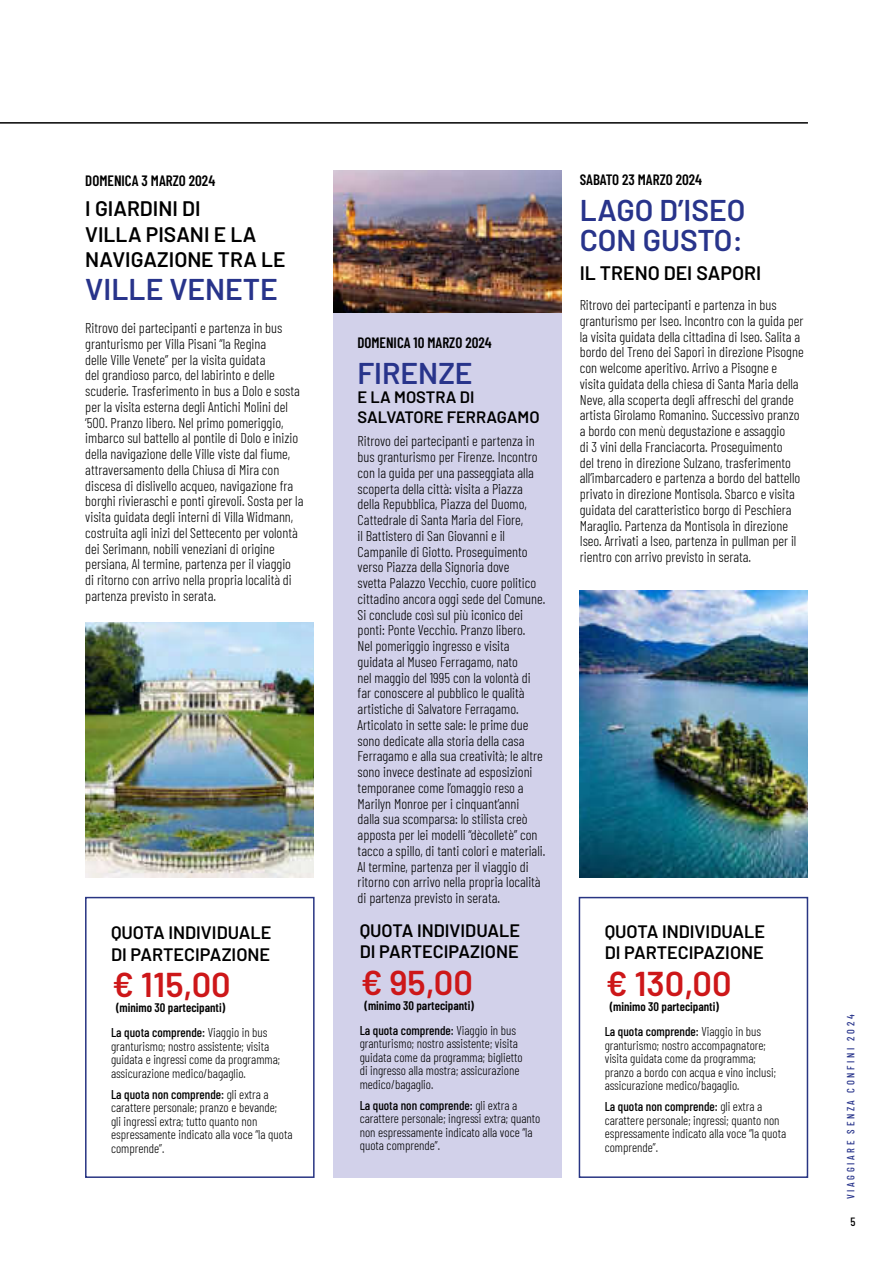
<style>
.page{position:relative;width:893px;height:1263px;background:#fff}
.page>*{position:absolute;margin:0;border:0;box-sizing:border-box;transform-origin:0 0}
.t1{font:600 34.35px "Barlow";color:#cd1719}
.t2{font:600 30px/30px "Barlow";color:#28348b}
.t3{font:600 21px/25.2px "Barlow";color:#000}
.t4{font:600 19.5px "Barlow";color:#000}
.t5{font:600 18px/21.6px "Barlow";color:#000}
.t6{font:600 16.5px/19.8px "Barlow";color:#000}
.t7{font:600 15px "Barlow Condensed";color:#000}
.t8{font:300 14.25px/15.8px "Barlow Condensed";color:#000}
.t9{font:300 12.75px/13.5px "Barlow Condensed";color:#000}
.t10{font:600 12.45px "Barlow Condensed";color:#000}
.t11{font:500 12px "Barlow Condensed";color:#000}
.t12{font:500 10.5px "Barlow Condensed";letter-spacing:.25em;color:#28348b}
.s1{font-weight:500}
</style>
<div class="page">
<div style="left:333px;top:170px;width:228px;height:1008px;background:#d2d1ea"></div>
<img style="left:333px;top:170px;width:228px;height:143px">
<hr style="left:0;top:122px;width:808px;height:2px;background:#000">
<div style="left:85px;top:897px;width:230px;height:281px;border:2px solid #283583"></div>
<div style="left:579px;top:897px;width:229px;height:281px;border:2px solid #283583"></div>
<img style="left:86px;top:622px;width:228px;height:255px">
<img style="left:580px;top:590px;width:228px;height:287px">
<p class="t7" style="left:85px;top:174px;width:131px">DOMENICA 3 MARZO 2024</p>
<h3 class="t3" style="left:85px;top:198px;width:202px">I GIARDINI DI<br>VILLA PISANI E LA<br>NAVIGAZIONE TRA LE</h3>
<h2 class="t2" style="left:85px;top:277px;width:194px">VILLE VENETE</h2>
<p class="t8" style="left:85px;top:321px;width:220px">Ritrovo dei partecipanti e partenza in bus granturismo per Villa Pisani “la Regina<br>delle Ville Venete” per la visita guidata<br>del grandioso parco, del labirinto e delle scuderie. Trasferimento in bus a Dolo e sosta per la visita esterna degli Antichi Molini del ‘500. Pranzo libero. Nel primo pomeriggio, imbarco sul battello al pontile di Dolo e inizio della navigazione delle Ville viste dal fiume, attraversamento della Chiusa di Mira con discesa di dislivello acqueo, navigazione fra borghi rivieraschi e ponti girevoli. Sosta per la visita guidata degli interni di Villa Widmann, costruita agli inizi del Settecento per volontà dei Serimann, nobili veneziani di origine persiana, Al termine, partenza per il viaggio di ritorno con arrivo nella propria località di partenza previsto in serata.</p>
<p class="t5" style="left:111px;top:923px;width:162px">QUOTA INDIVIDUALE<br>DI PARTECIPAZIONE</p>
<h1 class="t1" style="left:112px;top:972px;width:120px">€ 115,00</h1>
<p class="t10" style="left:116px;top:1002px;width:111px">(minimo 30 partecipanti)</p>
<p class="t9" style="left:111px;top:1027px;width:171px"><span class="s1">La quota comprende:</span> Viaggio in bus granturismo; nostro assistente; visita guidata e ingressi come da programma; assicurazione medico/bagaglio.</p>
<p class="t9" style="left:111px;top:1088px;width:183px"><span class="s1">La quota non comprende:</span> gli extra a carattere personale; pranzo e bevande;<br>gli ingressi extra; tutto quanto non espressamente indicato alla voce “la quota comprende”.</p>
<p class="t7" style="left:357px;top:335px;width:136px">DOMENICA 10 MARZO 2024</p>
<h2 class="t2" style="left:357px;top:361px;width:117px">FIRENZE</h2>
<p class="t6" style="left:357px;top:389px;width:184px">E LA MOSTRA DI<br>SALVATORE FERRAGAMO</p>
<p class="t8" style="left:358px;top:434px;width:189px">Ritrovo dei partecipanti e partenza in bus granturismo per Firenze. Incontro con la guida per una passeggiata alla scoperta della città: visita a Piazza della Repubblica, Piazza del Duomo, Cattedrale di Santa Maria del Fiore,<br>il Battistero di San Giovanni e il Campanile di Giotto. Proseguimento verso Piazza della Signoria dove<br>svetta Palazzo Vecchio, cuore politico cittadino ancora oggi sede del Comune.<br>Si conclude così sul più iconico dei ponti: Ponte Vecchio. Pranzo libero.<br>Nel pomeriggio ingresso e visita guidata al Museo Ferragamo, nato<br>nel maggio del 1995 con la volontà di far conoscere al pubblico le qualità artistiche di Salvatore Ferragamo.<br>Articolato in sette sale: le prime due sono dedicate alla storia della casa Ferragamo e alla sua creatività; le altre sono invece destinate ad esposizioni temporanee come l’omaggio reso a Marilyn Monroe per i cinquant’anni<br>dalla sua scomparsa: lo stilista creò apposta per lei modelli “dècolletè” con tacco a spillo, di tanti colori e materiali.<br>Al termine, partenza per il viaggio di ritorno con arrivo nella propria località di partenza previsto in serata.</p>
<p class="t5" style="left:360px;top:921px;width:162px">QUOTA INDIVIDUALE<br>DI PARTECIPAZIONE</p>
<h1 class="t1" style="left:361px;top:970px;width:114px">€ 95,00</h1>
<p class="t10" style="left:365px;top:1000px;width:111px">(minimo 30 partecipanti)</p>
<p class="t9" style="left:360px;top:1024px;width:164px"><span class="s1">La quota comprende:</span> Viaggio in bus granturismo; nostro assistente; visita guidata come da programma; biglietto di ingresso alla mostra; assicurazione medico/bagaglio.</p>
<p class="t9" style="left:360px;top:1099px;width:182px"><span class="s1">La quota non comprende:</span> gli extra a carattere personale; ingressi extra; quanto non espressamente indicato alla voce “la quota comprende”.</p>
<p class="t7" style="left:580px;top:173px;width:124px">SABATO 23 MARZO 2024</p>
<h2 class="t2" style="left:580px;top:198px;width:167px">LAGO D’ISEO<br>CON GUSTO:</h2>
<h3 class="t4" style="left:580px;top:265px;width:183px">IL TRENO DEI SAPORI</h3>
<p class="t8" style="left:580px;top:298px;width:225px">Ritrovo dei partecipanti e partenza in bus granturismo per Iseo. Incontro con la guida per la visita guidata della cittadina di Iseo. Salita a bordo del Treno dei Sapori in direzione Pisogne con welcome aperitivo. Arrivo a Pisogne e visita guidata della chiesa di Santa Maria della Neve, alla scoperta degli affreschi del grande artista Girolamo Romanino. Successivo pranzo a bordo con menù degustazione e assaggio<br>di 3 vini della Franciacorta. Proseguimento<br>del treno in direzione Sulzano, trasferimento all’imbarcadero e partenza a bordo del battello privato in direzione Montisola. Sbarco e visita guidata del caratteristico borgo di Peschiera Maraglio. Partenza da Montisola in direzione Iseo. Arrivati a Iseo, partenza in pullman per il rientro con arrivo previsto in serata.</p>
<p class="t5" style="left:605px;top:922px;width:162px">QUOTA INDIVIDUALE<br>DI PARTECIPAZIONE</p>
<h1 class="t1" style="left:606px;top:971px;width:127px">€ 130,00</h1>
<p class="t10" style="left:610px;top:1001px;width:111px">(minimo 30 partecipanti)</p>
<p class="t9" style="left:605px;top:1026px;width:173px"><span class="s1">La quota comprende:</span> Viaggio in bus granturismo; nostro accompagnatore; visita guidata come da programma; pranzo a bordo con acqua e vino inclusi; assicurazione medico/bagaglio.</p>
<p class="t9" style="left:605px;top:1101px;width:183px"><span class="s1">La quota non comprende:</span> gli extra a carattere personale; ingressi; quanto non espressamente indicato alla voce “la quota comprende”.</p>
<p class="t12" style="left:845px;top:1199px;width:186px;rotate:-90deg">VIAGGIARE SENZA CONFINI 2024</p>
<p class="t11" style="left:850px;top:1217px;width:7px">5</p>
</div>
